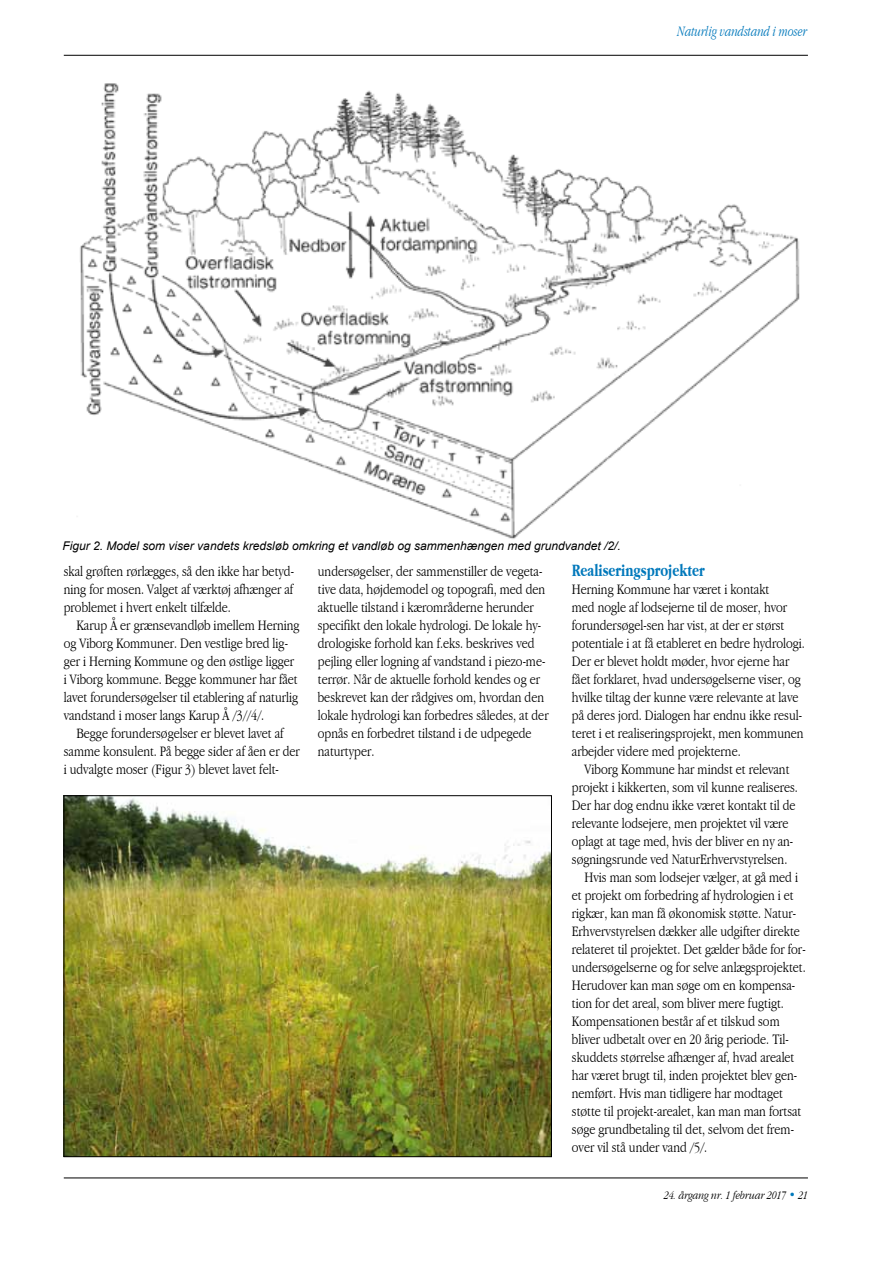
<style>
.page{position:relative;width:893px;height:1263px;background:#fff}
.page>*{position:absolute;margin:0;border:0;box-sizing:border-box;transform-origin:0 0}
.t1{font:700 condensed 18px "Garamond";color:#0078bb;scale:.9 1}
.t2{font:300 condensed 15px/18px "Garamond";color:#000}
.t3{font:italic 300 condensed 15px "Garamond";color:#0078bb;scale:.9 1}
.t4{font:italic 12px "Arial";color:#000}
.t5{font:italic 300 condensed 12px "Garamond";color:#000}
.s1{color:#0079bc}
</style>
<div class="page">
<hr style="left:64px;top:1177px;width:744px;height:1px;background:#000">
<svg style="left:658px;top:1177px;width:150px;height:2px"></svg>
<hr style="left:64px;top:55px;width:744px;height:1px;background:#000">
<img style="left:66px;top:797px;width:484px;height:358px">
<img style="left:80px;top:83px;width:720px;height:456px">
<p class="t3" style="left:678px;top:23px;width:146px">Naturlig vandstand i moser</p>
<p class="t4" style="left:63px;top:538px;width:560px">Figur 2. Model som viser vandets kredsløb omkring et vandløb og sammenhængen med grundvandet /2/.</p>
<p class="t2" style="left:64px;top:562px;width:231px;text-align:justify">skal grøften rørlægges, så den ikke har betyd&shy;ning for mosen. Valget af værktøj afhænger af problemet i hvert enkelt tilfælde.</p>
<p class="t2" style="left:64px;top:616px;width:237px;text-indent:13px">Karup Å er grænsevandløb imellem Herning og Viborg Kommuner. Den vestlige bred lig&shy;ger i Herning Kommune og den østlige ligger i Viborg kommune. Begge kommuner har fået lavet forundersøgelser til etablering af naturlig vandstand i moser langs Karup Å /3//4/.</p>
<p class="t2" style="left:64px;top:724px;width:238px;text-indent:13px">Begge forundersøgelser er blevet lavet af samme konsulent. På begge sider af åen er der i udvalgte moser (Figur 3) blevet lavet felt-</p>
<p class="t2" style="left:318px;top:562px;width:232px">undersøgelser, der sammenstiller de vegeta&shy;tive data, højdemodel og topografi, med den aktuelle tilstand i kærområderne herunder specifikt den lokale hydrologi. De lokale hy&shy;drologiske forhold kan f.eks. beskrives ved pejling eller logning af vandstand i piezo-me&shy;terrør. Når de aktuelle forhold kendes og er beskrevet kan der rådgives om, hvordan den lokale hydrologi kan forbedres således, at der opnås en forbedret tilstand i de udpegede naturtyper.</p>
<p class="t1" style="left:572px;top:560px;width:149px">Realiseringsprojekter</p>
<p class="t2" style="left:572px;top:580px;width:234px">Herning Kommune har været i kontakt<br>med nogle af lodsejerne til de moser, hvor forundersøgel-sen har vist, at der er størst potentiale i at få etableret en bedre hydrologi.<br>Der er blevet holdt møder, hvor ejerne har fået forklaret, hvad undersøgelserne viser, og hvilke tiltag der kunne være relevante at lave på deres jord. Dialogen har endnu ikke resul&shy;teret i et realiseringsprojekt, men kommunen arbejder videre med projekterne.</p>
<p class="t2" style="left:585px;top:760px;width:206px">Viborg Kommune har mindst et relevant</p>
<p class="t2" style="left:572px;top:778px;width:228px">projekt i kikkerten, som vil kunne realiseres.</p>
<p class="t2" style="left:572px;top:796px;width:225px">Der har dog endnu ikke været kontakt til de</p>
<p class="t2" style="left:572px;top:814px;width:218px">relevante lodsejere, men projektet vil være</p>
<p class="t2" style="left:572px;top:832px;width:223px">oplagt at tage med, hvis der bliver en ny an-</p>
<p class="t2" style="left:572px;top:850px;width:217px">søgningsrunde ved NaturErhvervstyrelsen.</p>
<p class="t2" style="left:585px;top:868px;width:215px">Hvis man som lodsejer vælger, at gå med i</p>
<p class="t2" style="left:572px;top:886px;width:223px">et projekt om forbedring af hydrologien i et</p>
<p class="t2" style="left:572px;top:904px;width:226px">rigkær, kan man få økonomisk støtte. Natur-</p>
<p class="t2" style="left:572px;top:922px;width:229px">Erhvervstyrelsen dækker alle udgifter direkte</p>
<p class="t2" style="left:572px;top:940px;width:235px">relateret til projektet. Det gælder både for for-</p>
<p class="t2" style="left:572px;top:958px;width:235px">undersøgelserne og for selve anlægsprojektet.</p>
<p class="t2" style="left:572px;top:976px;width:225px">Herudover kan man søge om en kompensa-</p>
<p class="t2" style="left:572px;top:994px;width:214px">tion for det areal, som bliver mere fugtigt.</p>
<p class="t2" style="left:572px;top:1012px;width:209px">Kompensationen består af et tilskud som</p>
<p class="t2" style="left:572px;top:1030px;width:218px">bliver udbetalt over en 20 årig periode. Til-</p>
<p class="t2" style="left:572px;top:1048px;width:224px">skuddets størrelse afhænger af, hvad arealet</p>
<p class="t2" style="left:572px;top:1066px;width:227px">har været brugt til, inden projektet blev gen-</p>
<p class="t2" style="left:572px;top:1084px;width:213px">nemført. Hvis man tidligere har modtaget</p>
<p class="t2" style="left:572px;top:1102px;width:231px">støtte til projekt-arealet, kan man man fortsat</p>
<p class="t2" style="left:572px;top:1120px;width:223px">søge grundbetaling til det, selvom det frem-</p>
<p class="t2" style="left:572px;top:1138px;width:137px">over vil stå under vand /5/.</p>
<p class="t5" style="left:664px;top:1189px;width:145px">24. årgang nr. 1 februar 2017 <span class="s1">•</span> 21</p>
</div>
